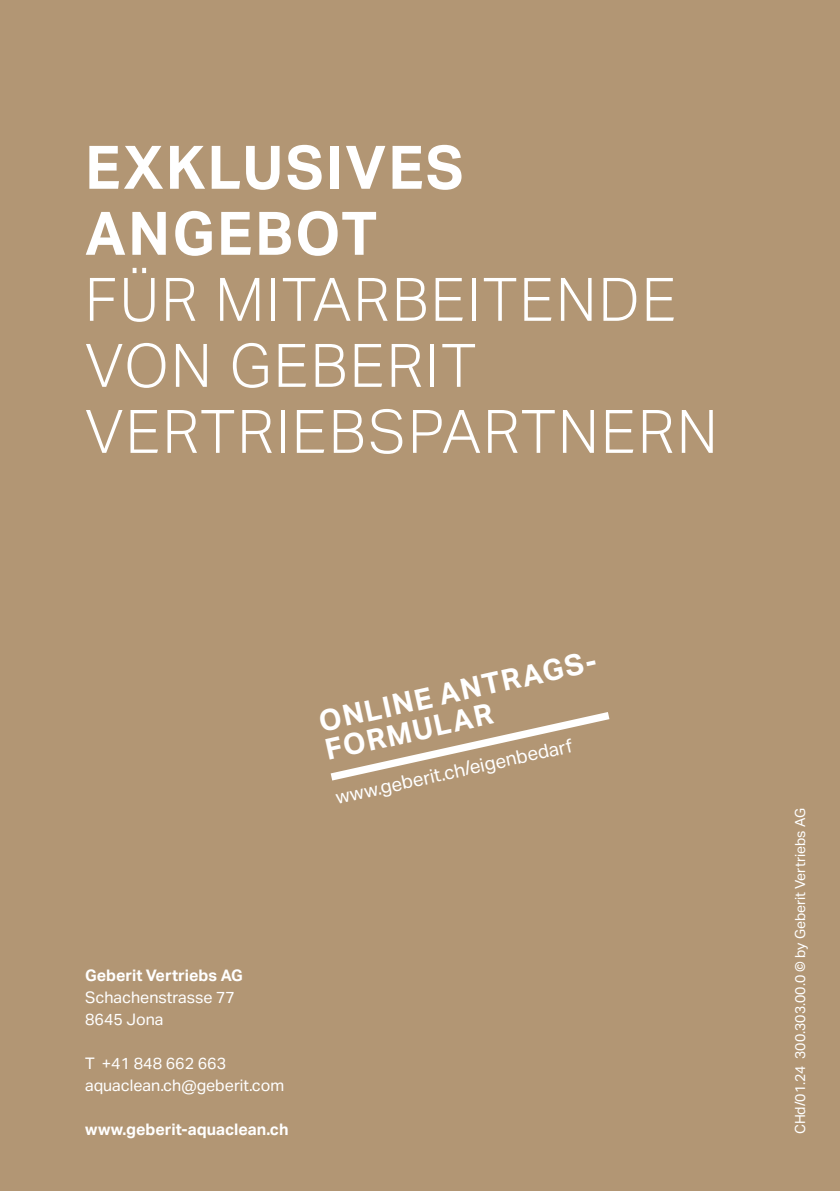
<style>
.page{position:relative;width:840px;height:1191px;background:#fff}
.page>*{position:absolute;margin:0;border:0;box-sizing:border-box;transform-origin:0 0}
.t1{font:300 60px/66px "Aktiv Grotesk Geberit";letter-spacing:.04em;color:#fff}
.t2{font:700 60px/66px "Aktiv Grotesk Geberit";letter-spacing:.04em;color:#fff}
.t3{font:700 29.2px/29.6px "Aktiv Grotesk Geberit";color:#fff}
.t4{font:18.8px "Aktiv Grotesk Geberit";color:#fff}
.t5{font:16px/22px "Aktiv Grotesk Geberit";color:#fff}
.t6{font:700 16px "Aktiv Grotesk Geberit";color:#fff}
.t7{font:14px "Aktiv Grotesk Geberit";color:#fff}
</style>
<div class="page">
<div style="left:0;top:0;width:839px;height:1191px;background:#b29674"></div>
<svg style="left:330px;top:712px;width:280px;height:69px"></svg>
<h1 class="t2" style="left:85px;top:133px;width:379px">EXKLUSIVES<br>ANGEBOT</h1>
<h1 class="t1" style="left:85px;top:266px;width:633px">FÜR MITARBEITENDE<br>VON GEBERIT<br>VERTRIEBSPARTNERN</h1>
<h2 class="t3" style="left:315px;top:705px;width:288px;rotate:-12deg">ONLINE ANTRAGS-<br>FORMULAR</h2>
<p class="t4" style="left:333px;top:785px;width:243px;rotate:-12deg">www.geberit.ch/eigenbedarf</p>
<p class="t6" style="left:85px;top:965px;width:159px">Geberit Vertriebs AG</p>
<p class="t5" style="left:85px;top:986px;width:151px">Schachenstrasse 77<br>8645 Jona</p>
<p class="t5" style="left:85px;top:1052px;width:200px">T +41 848 662 663 aquaclean.ch@geberit.com</p>
<p class="t6" style="left:85px;top:1119px;width:205px">www.geberit-aquaclean.ch</p>
<p class="t7" style="left:791px;top:1134px;width:328px;rotate:-90deg">CHd/01.24 300.303.00.0 © by Geberit Vertriebs AG</p>
</div>
